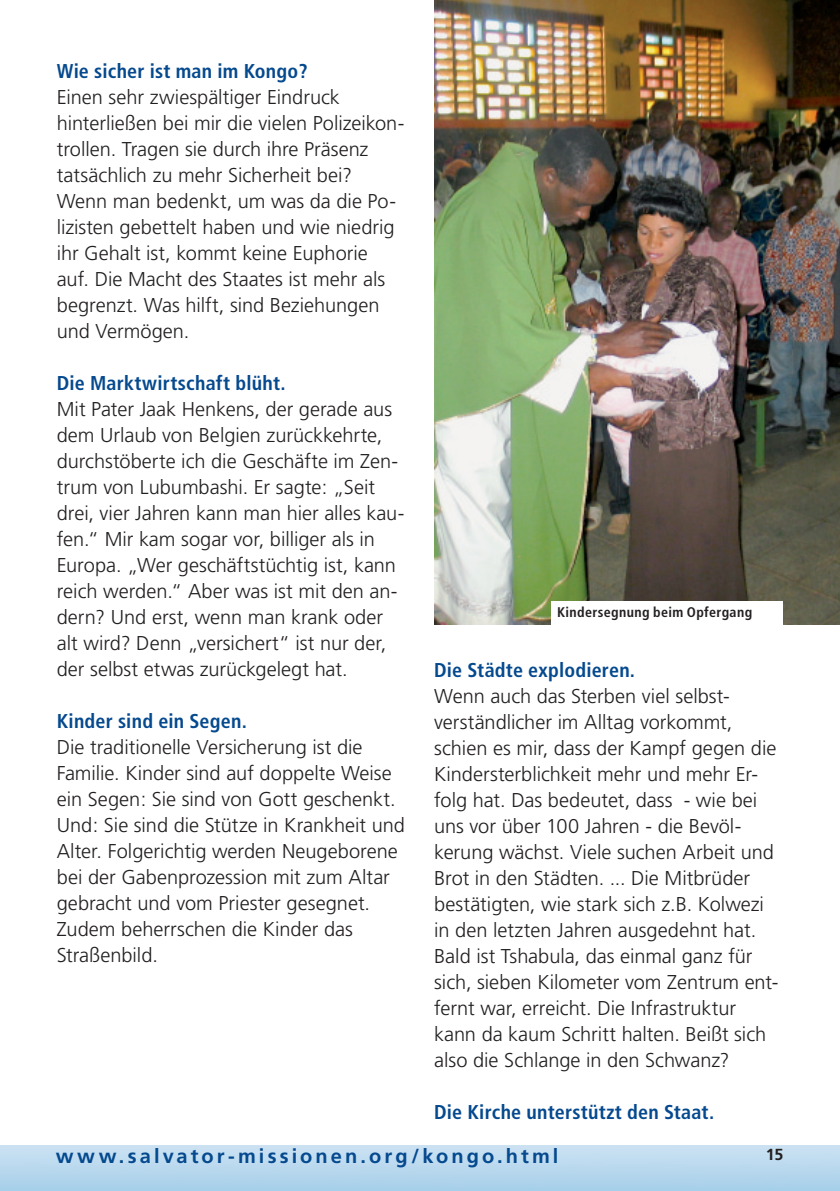
<style>
.page{position:relative;width:840px;height:1191px;background:#fff}
.page>*{position:absolute;margin:0;border:0;box-sizing:border-box;transform-origin:0 0}
.t1{font:300 20px/26px "Frutiger";color:#231f20}
.t2{font:700 condensed 20px "Frutiger";letter-spacing:.01em;color:#05498e}
.t3{font:700 20px "Frutiger";letter-spacing:.155em;color:#05498e}
.t4{font:700 16px "Frutiger";color:#231f20}
.t5{font:700 condensed 14px "Frutiger";letter-spacing:.025em;color:#231f20}
</style>
<div class="page">
<img style="left:434px;top:0;width:405px;height:625px">
<div style="left:551px;top:601px;width:231px;height:24px;background:#fff"></div>
<p class="t2" style="left:57px;top:59px;width:252px">Wie sicher ist man im Kongo?</p>
<p class="t1" style="left:57px;top:84px;width:349px">Einen sehr zwiespältiger Eindruck hinterließen bei mir die vielen Polizeikon&shy;trollen. Tragen sie durch ihre Präsenz tatsächlich zu mehr Sicherheit bei?<br>Wenn man bedenkt, um was da die Po&shy;lizisten gebettelt haben und wie niedrig ihr Gehalt ist, kommt keine Euphorie auf. Die Macht des Staates ist mehr als begrenzt. Was hilft, sind Beziehungen und Vermögen.</p>
<p class="t2" style="left:57px;top:371px;width:230px">Die Marktwirtschaft blüht.</p>
<p class="t1" style="left:57px;top:396px;width:349px">Mit Pater Jaak Henkens, der gerade aus dem Urlaub von Belgien zurückkehrte, durchstöberte ich die Geschäfte im Zen&shy;trum von Lubumbashi. Er sagte: „Seit drei, vier Jahren kann man hier alles kau&shy;fen.“ Mir kam sogar vor, billiger als in Europa. „Wer geschäftstüchtig ist, kann reich werden.“ Aber was ist mit den an&shy;dern? Und erst, wenn man krank oder alt wird? Denn „versichert“ ist nur der, der selbst etwas zurückgelegt hat.</p>
<p class="t2" style="left:57px;top:709px;width:191px">Kinder sind ein Segen.</p>
<p class="t1" style="left:57px;top:734px;width:349px">Die traditionelle Versicherung ist die Familie. Kinder sind auf doppelte Weise ein Segen: Sie sind von Gott geschenkt.<br>Und: Sie sind die Stütze in Krankheit und Alter. Folgerichtig werden Neugeborene bei der Gabenprozession mit zum Altar gebracht und vom Priester gesegnet.<br>Zudem beherrschen die Kinder das Straßenbild.</p>
<p class="t5" style="left:557px;top:604px;width:196px">Kindersegnung beim Opfergang</p>
<p class="t2" style="left:434px;top:658px;width:202px">Die Städte explodieren.</p>
<p class="t1" style="left:434px;top:683px;width:345px">Wenn auch das Sterben viel selbst&shy;verständlicher im Alltag vorkommt, schien es mir, dass der Kampf gegen die Kindersterblichkeit mehr und mehr Er&shy;folg hat. Das bedeutet, dass - wie bei uns vor über 100 Jahren - die Bevöl&shy;kerung wächst. Viele suchen Arbeit und Brot in den Städten. ... Die Mitbrüder bestätigten, wie stark sich z.B. Kolwezi in den letzten Jahren ausgedehnt hat.<br>Bald ist Tshabula, das einmal ganz für sich, sieben Kilometer vom Zentrum ent&shy;fernt war, erreicht. Die Infrastruktur kann da kaum Schritt halten. Beißt sich also die Schlange in den Schwanz?</p>
<p class="t2" style="left:434px;top:1100px;width:281px">Die Kirche unterstützt den Staat.</p>
<p class="t3" style="left:56px;top:1144px;width:504px">www.salvator-missionen.org/kongo.html</p>
<p class="t4" style="left:765px;top:1144px;width:19px">15</p>
</div>
